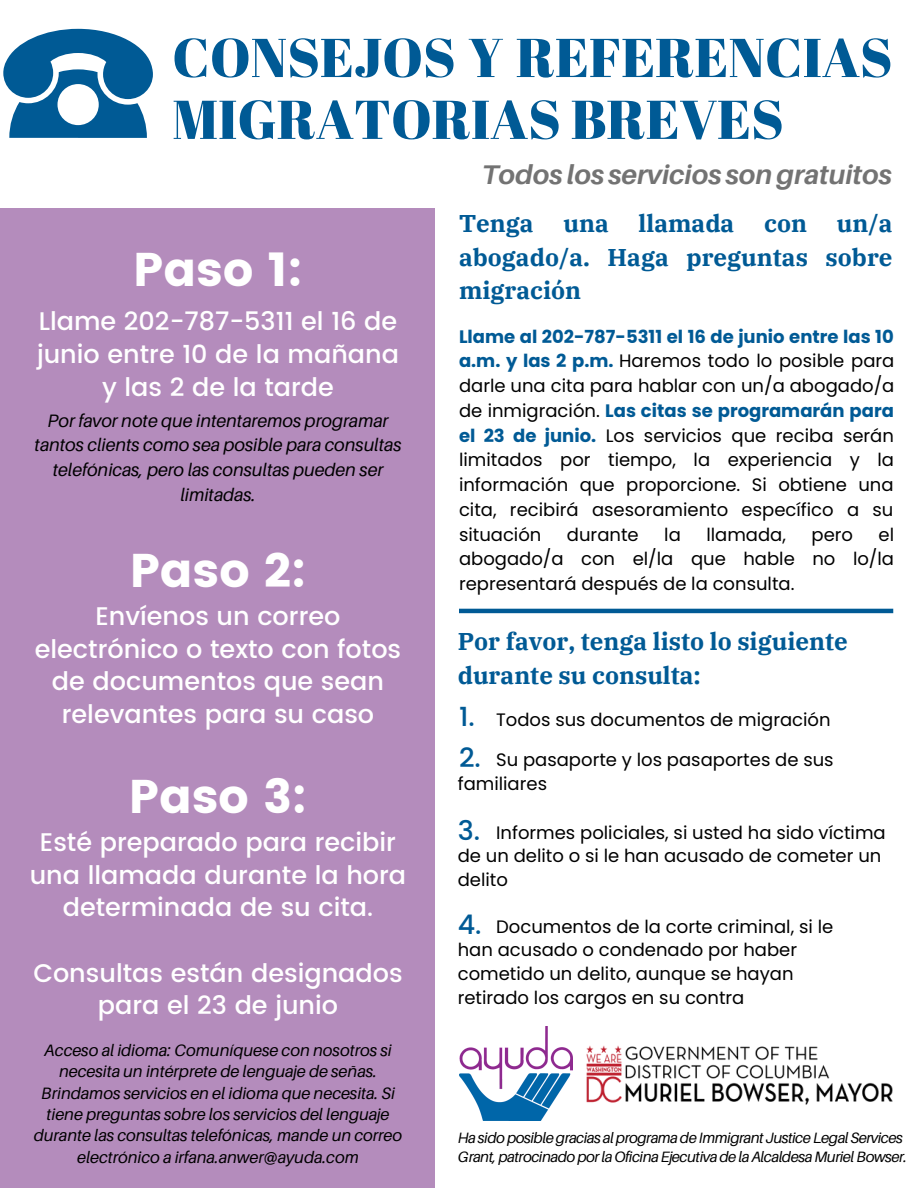
<style>
.page{position:relative;width:918px;height:1188px;background:#fff}
.page>*{position:absolute;margin:0;border:0;box-sizing:border-box;transform-origin:0 0}
.t1{font:54.6px/61.8px "Abril Fatface";color:#005a95}
.t2{font:47.25px "Poppins";color:#fff}
.t3{font:italic 700 27px "Aileron";color:#737373}
.t4{font:500 27px "Poppins";color:#005a95}
.t5{font:500 25.5px/32.7px "Poppins";color:#fff;text-align:center}
.t6{font:700 24.15px/33.8px "IBM Plex Serif";color:#005a95;text-align:justify}
.t7{font:18px/24.8px "Poppins";color:#000;text-align:justify}
.t8{font:italic 18px/24.8px "Aileron";color:#000;text-align:center}
.t9{font:italic 16.5px/21.3px "Aileron";color:#000;text-align:center}
.t10{font:italic 15px/19.2px "Aileron";letter-spacing:-.03em;color:#000}
.s1{font-weight:700;color:#005a95}
.s2{font-weight:500;font-size:27px;color:#005a95}
</style>
<div class="page">
<div style="left:0;top:208px;width:435px;height:980px;background:#b48cbc"></div>
<hr style="left:459px;top:609px;width:434px;height:4px;background:#005a95">
<img style="left:459px;top:1026px;width:114px;height:95px">
<img style="left:586px;top:1045px;width:307px;height:60px">
<svg style="left:3px;top:29px;width:150px;height:109px"></svg>
<h1 class="t1" style="left:172px;top:25px;width:722px">CONSEJOS Y REFERENCIAS<br>MIGRATORIAS BREVES</h1>
<h3 class="t3" style="left:482px;top:158px;width:412px">Todos los servicios son gratuitos</h3>
<h3 class="t6" style="left:459px;top:206px;width:435px">Tenga una llamada con un/a abogado/a. Haga preguntas sobre migración</h3>
<h2 class="t2" style="left:133px;top:242px;width:171px">Paso 1:</h2>
<h3 class="t5" style="left:37px;top:305px;width:363px">Llame 202-787-5311 el 16 de junio entre 10 de la mañana y las 2 de la tarde</h3>
<p class="t8" style="left:35px;top:408px;width:368px">Por favor note que intentaremos programar tantos clients como sea posible para consultas telefónicas, pero las consultas pueden ser limitadas.</p>
<p class="t7" style="left:459px;top:324px;width:437px"><span class="s1">Llame al 202-787-5311 el 16 de junio entre las 10 a.m. y las 2 p.m.</span> Haremos todo lo posible para darle una cita para hablar con un/a abogado/a de inmigración. <span class="s1">Las citas se programarán para el 23 de junio.</span> Los servicios que reciba serán limitados por tiempo, la experiencia y la información que proporcione. Si obtiene una cita, recibirá asesoramiento específico a su situación</p>
<p class="t7" style="left:459px;top:522px;width:437px;text-indent:420px">el abogado/a con el/la que hable no lo/la representará después de la consulta.</p>
<h3 class="t6" style="left:458px;top:624px;width:392px">Por favor, tenga listo lo siguiente durante su consulta:</h3>
<p class="t7" style="left:459px;top:701px;width:376px;line-height:39.2px;text-align:right"><span class="s2">1.</span> Todos sus documentos de migración<br>Su pasaporte y los pasaportes de sus</p>
<p class="t7" style="left:458px;top:772px;width:91px">familiares</p>
<p class="t7" style="left:567px;top:522px;width:73px">durante</p>
<p class="t7" style="left:664px;top:522px;width:18px">la</p>
<p class="t7" style="left:706px;top:522px;width:81px">llamada,</p>
<p class="t7" style="left:812px;top:522px;width:43px">pero</p>
<h2 class="t2" style="left:130px;top:543px;width:178px">Paso 2:</h2>
<h3 class="t5" style="left:35px;top:600px;width:368px">Envíenos un correo electrónico o texto con fotos de documentos que sean relevantes para su caso</h3>
<h3 class="t4" style="left:459px;top:742px;width:23px">2.</h3>
<h2 class="t2" style="left:129px;top:769px;width:180px">Paso 3:</h2>
<h3 class="t5" style="left:30px;top:826px;width:378px">Esté preparado para recibir una llamada durante la hora determinada de su cita.</h3>
<h3 class="t4" style="left:458px;top:815px;width:24px">3.</h3>
<p class="t7" style="left:458px;top:821px;width:430px;line-height:23.7px;text-align:left;text-indent:38px">Informes policiales, si usted ha sido víctima de un delito o si le han acusado de cometer un delito</p>
<h3 class="t4" style="left:458px;top:909px;width:25px">4.</h3>
<p class="t7" style="left:458px;top:915px;width:377px;line-height:23.7px;text-align:left;text-indent:38px">Documentos de la corte criminal, si le han acusado o condenado por haber cometido un delito, aunque se hayan retirado los cargos en su contra</p>
<h3 class="t5" style="left:33px;top:956px;width:371px">Consultas están designados para el 23 de junio</h3>
<p class="t9" style="left:34px;top:1039px;width:370px">Acceso al idioma: Comuníquese con nosotros si necesita un intérprete de lenguaje de señas.<br>Brindamos servicios en el idioma que necesita. Si tiene preguntas sobre los servicios del lenguaje durante las consultas telefónicas, mande un correo electrónico a irfana.anwer@ayuda.com</p>
<p class="t10" style="left:458px;top:1128px;width:451px">Ha sido posible gracias al programa de Immigrant Justice Legal Services<br>Grant, patrocinado por la Oficina Ejecutiva de la Alcaldesa Muriel Bowser.</p>
</div>
